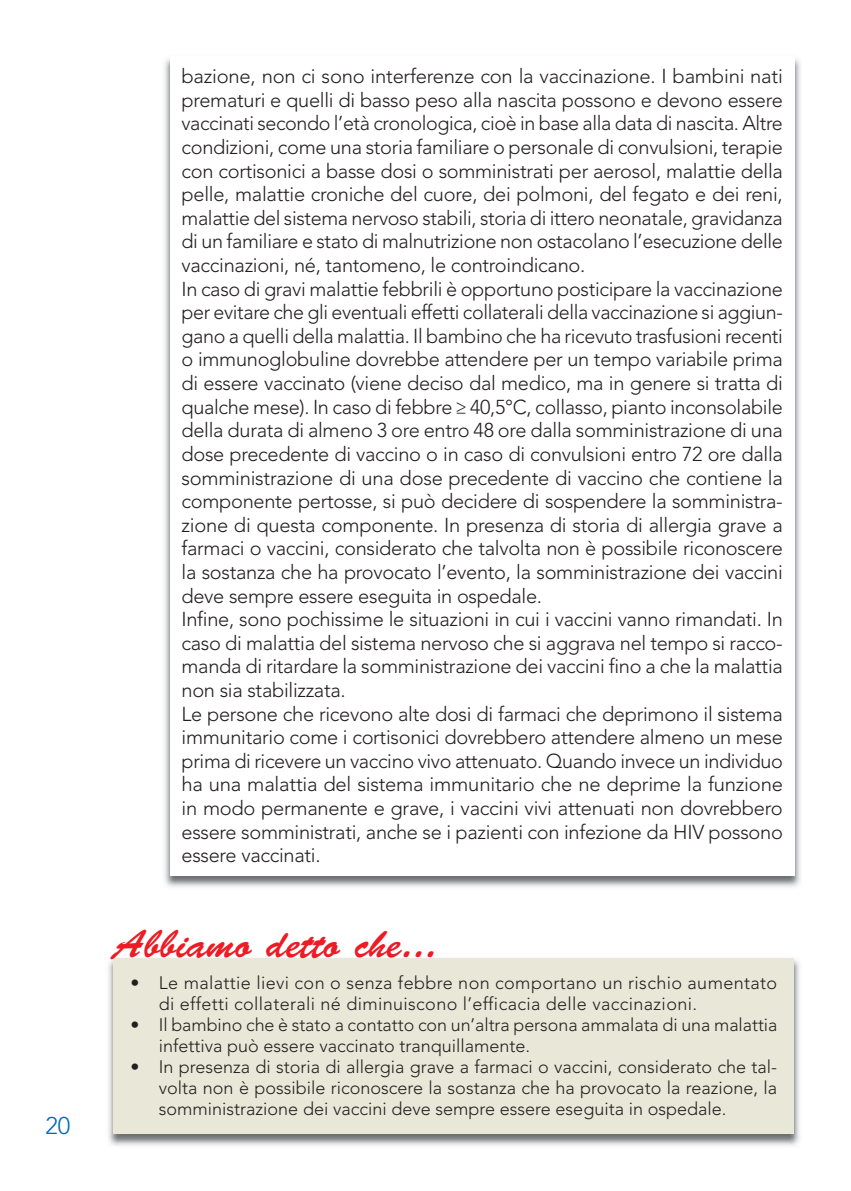
<style>
.page{position:relative;width:851px;height:1191px;background:#fff}
.page>*{position:absolute;margin:0;border:0;box-sizing:border-box;transform-origin:0 0}
.t1{font:40px "Brush Script Std";color:#ed1c24}
.t2{font:300 24px "Avenir LT Std";color:#006bb5}
.t3{font:300 20px/23.6px "Avenir LT Std";letter-spacing:-.015em;color:#231f20}
.t4{font:300 18px/21px "Avenir LT Std";color:#231f20}
.t5{font:300 18px/21px "Avenir LT Std";letter-spacing:.02em;color:#231f20}
</style>
<div class="page">
<img style="left:164px;top:58px;width:637px;height:829px">
<div style="left:170px;top:57px;width:624px;height:819px;background:#fff"></div>
<img style="left:108px;top:959px;width:692px;height:187px">
<div style="left:113px;top:958px;width:681px;height:176px;background:#e9e7d8"></div>
<p class="t2" style="left:45px;top:1115px;width:26px">20</p>
<p class="t3" style="left:181px;top:66px;width:603px">bazione, non ci sono interferenze con la vaccinazione. I bambini nati prematuri e quelli di basso peso alla nascita possono e devono essere vaccinati secondo l’età cronologica, cioè in base alla data di nascita. Altre condizioni, come una storia familiare o personale di convulsioni, terapie con cortisonici a basse dosi o somministrati per aerosol, malattie della pelle, malattie croniche del cuore, dei polmoni, del fegato e dei reni, malattie del sistema nervoso stabili, storia di ittero neonatale, gravidanza di un familiare e stato di malnutrizione non ostacolano l’esecuzione delle vaccinazioni, né, tantomeno, le controindicano.<br>In caso di gravi malattie febbrili è opportuno posticipare la vaccinazione per evitare che gli eventuali effetti collaterali della vaccinazione si aggiun&shy;gano a quelli della malattia. Il bambino che ha ricevuto trasfusioni recenti o immunoglobuline dovrebbe attendere per un tempo variabile prima di essere vaccinato (viene deciso dal medico, ma in genere si tratta di qualche mese). In caso di febbre ≥ 40,5°C, collasso, pianto inconsolabile della durata di almeno 3 ore entro 48 ore dalla somministrazione di una dose precedente di vaccino o in caso di convulsioni entro 72 ore dalla somministrazione di una dose precedente di vaccino che contiene la componente pertosse, si può decidere di sospendere la somministra&shy;zione di questa componente. In presenza di storia di allergia grave a farmaci o vaccini, considerato che talvolta non è possibile riconoscere la sostanza che ha provocato l’evento, la somministrazione dei vaccini deve sempre essere eseguita in ospedale.<br>Infine, sono pochissime le situazioni in cui i vaccini vanno rimandati. In caso di malattia del sistema nervoso che si aggrava nel tempo si racco&shy;manda di ritardare la somministrazione dei vaccini fino a che la malattia non sia stabilizzata.<br>Le persone che ricevono alte dosi di farmaci che deprimono il sistema immunitario come i cortisonici dovrebbero attendere almeno un mese prima di ricevere un vaccino vivo attenuato. Quando invece un individuo ha una malattia del sistema immunitario che ne deprime la funzione in modo permanente e grave, i vaccini vivi attenuati non dovrebbero essere somministrati, anche se i pazienti con infezione da HIV possono essere vaccinati.</p>
<h1 class="t1" style="left:113px;top:920px;width:325px">Abbiamo detto che...</h1>
<p class="t5" style="left:159px;top:973px;width:619px;text-indent:-28px">• Le malattie lievi con o senza febbre non comportano un rischio aumentato di effetti collaterali né diminuiscono l’efficacia delle vaccinazioni.</p>
<p class="t4" style="left:159px;top:1015px;width:620px;text-indent:-28px">• Il bambino che è stato a contatto con un’altra persona ammalata di una malattia infettiva può essere vaccinato tranquillamente.</p>
<p class="t4" style="left:159px;top:1057px;width:619px;text-align:justify;text-indent:-28px">• In presenza di storia di allergia grave a farmaci o vaccini, considerato che tal&shy;volta non è possibile riconoscere la sostanza che ha provocato la reazione, la somministrazione dei vaccini deve sempre essere eseguita in ospedale.</p>
</div>
